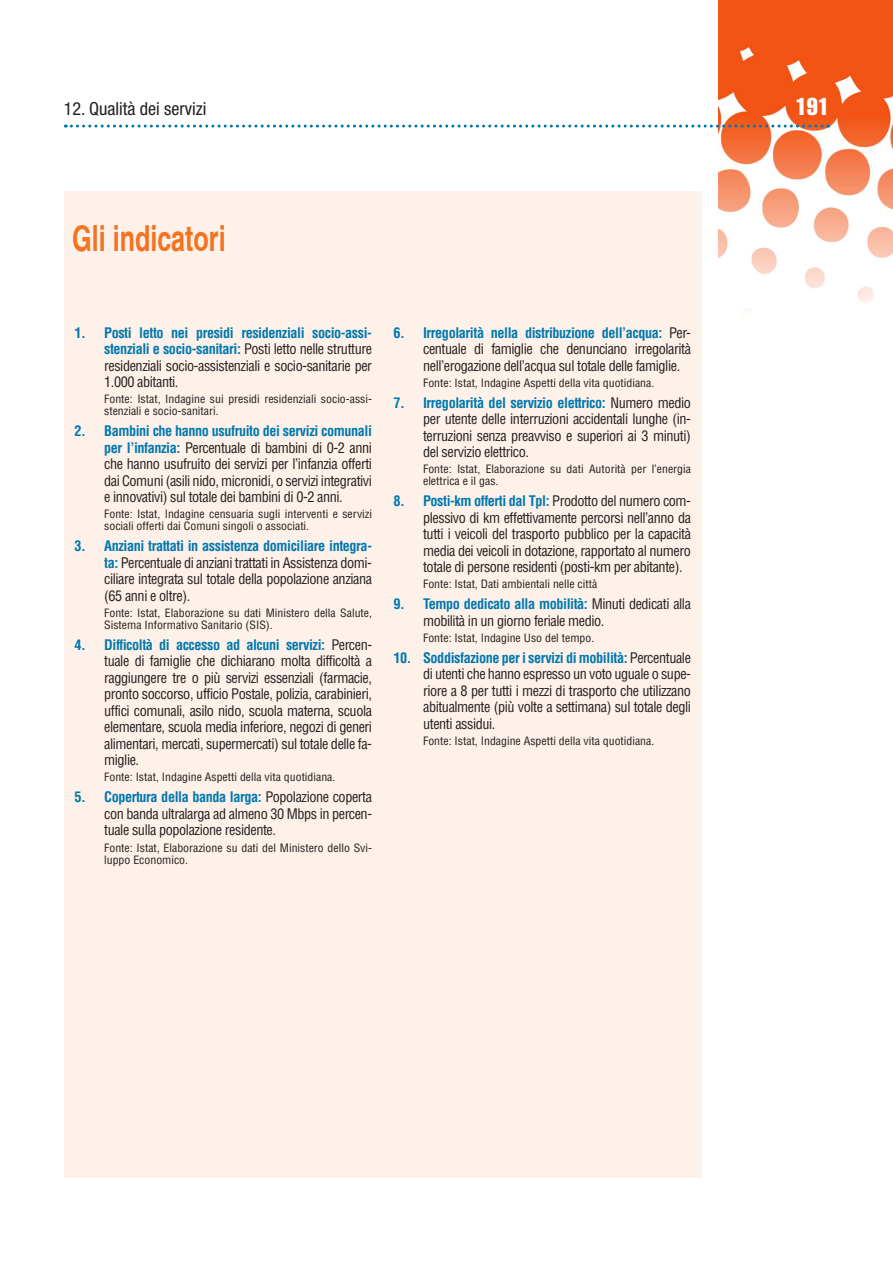
<style>
.page{position:relative;width:893px;height:1263px;background:#fff}
.page>*{position:absolute;margin:0;border:0;box-sizing:border-box;transform-origin:0 0}
.t1{font:700 condensed 36px "Helvetica";color:#f37320;scale:.85 1}
.t2{font:24px "Helvetica LT Std Comp";color:#fff}
.t3{font:condensed 18px "Helvetica Neue LT Std";color:#231f20}
.t4{font:condensed 14.25px/16.5px "Helvetica LT Std";letter-spacing:-.03em;color:#231f20;text-align:justify}
.t5{font:condensed 11.25px/12px "Helvetica LT Std";color:#231f20;scale:1.05 1}
.s1{font-weight:700;color:#0078ae}
</style>
<div class="page">
<img style="left:719px;top:0;width:174px;height:312px">
<svg style="left:65px;top:125px;width:764px;height:3px"></svg>
<div style="left:64px;top:191px;width:638px;height:987px;background:#fef1e9"></div>
<p class="t3" style="left:64px;top:98px;width:144px">12. Qualità dei servizi</p>
<h2 class="t2" style="left:796px;top:91px;width:35px">191</h2>
<h1 class="t1" style="left:72px;top:216px;width:182px">Gli indicatori</h1>
<p class="t4" style="left:104px;top:324px;width:269px;text-indent:-30px"><span class="s1">1. Posti letto nei presidi residenziali socio-assi&shy;stenziali e socio-sanitari:</span> Posti letto nelle strutture residenziali socio-assistenziali e socio-sanitarie per 1.000 abitanti.</p>
<p class="t5" style="left:104px;top:393px;width:257px">Fonte: Istat, Indagine sui presidi residenziali socio-assi&shy;stenziali e socio-sanitari.</p>
<p class="t4" style="left:104px;top:423px;width:269px;text-indent:-30px"><span class="s1">2. Bambini che hanno usufruito dei servizi comunali per l’infanzia:</span> Percentuale di bambini di 0-2 anni che hanno usufruito dei servizi per l’infanzia offerti dai Comuni (asili nido, micronidi, o servizi integrativi e innovativi) sul totale dei bambini di 0-2 anni.</p>
<p class="t5" style="left:104px;top:508px;width:257px">Fonte: Istat, Indagine censuaria sugli interventi e servizi sociali offerti dai Comuni singoli o associati.</p>
<p class="t4" style="left:104px;top:538px;width:269px;text-indent:-30px"><span class="s1">3. Anziani trattati in assistenza domiciliare integra&shy;ta:</span> Percentuale di anziani trattati in Assistenza domi&shy;ciliare integrata sul totale della popolazione anziana (65 anni e oltre).</p>
<p class="t5" style="left:104px;top:607px;width:257px">Fonte: Istat, Elaborazione su dati Ministero della Salute,<br>Sistema Informativo Sanitario (SIS).</p>
<p class="t4" style="left:104px;top:636px;width:269px;text-indent:-30px"><span class="s1">4. Difficoltà di accesso ad alcuni servizi:</span> Percen&shy;tuale di famiglie che dichiarano molta difficoltà a raggiungere tre o più servizi essenziali (farmacie, pronto soccorso, ufficio Postale, polizia, carabinieri, uffici comunali, asilo nido, scuola materna, scuola elementare, scuola media inferiore, negozi di generi alimentari, mercati, supermercati) sul totale delle fa&shy;miglie.</p>
<p class="t5" style="left:104px;top:771px;width:222px">Fonte: Istat, Indagine Aspetti della vita quotidiana.</p>
<p class="t4" style="left:104px;top:789px;width:269px;text-indent:-30px"><span class="s1">5. Copertura della banda larga:</span> Popolazione coperta con banda ultralarga ad almeno 30 Mbps in percen&shy;tuale sulla popolazione residente.</p>
<p class="t5" style="left:104px;top:841px;width:257px">Fonte: Istat, Elaborazione su dati del Ministero dello Svi&shy;luppo Economico.</p>
<p class="t4" style="left:423px;top:324px;width:269px;text-indent:-30px"><span class="s1">6. Irregolarità nella distribuzione dell’acqua:</span> Per&shy;centuale di famiglie che denunciano irregolarità nell’erogazione dell’acqua sul totale delle famiglie.</p>
<p class="t5" style="left:423px;top:377px;width:222px">Fonte: Istat, Indagine Aspetti della vita quotidiana.</p>
<p class="t4" style="left:423px;top:394px;width:269px;text-indent:-30px"><span class="s1">7. Irregolarità del servizio elettrico:</span> Numero medio per utente delle interruzioni accidentali lunghe (in&shy;terruzioni senza preavviso e superiori ai 3 minuti) del servizio elettrico.</p>
<p class="t5" style="left:423px;top:463px;width:257px">Fonte: Istat, Elaborazione su dati Autorità per l’energia elettrica e il gas.</p>
<p class="t4" style="left:423px;top:493px;width:269px;text-indent:-30px"><span class="s1">8. Posti-km offerti dal Tpl:</span> Prodotto del numero com&shy;plessivo di km effettivamente percorsi nell’anno da tutti i veicoli del trasporto pubblico per la capacità media dei veicoli in dotazione, rapportato al numero totale di persone residenti (posti-km per abitante).</p>
<p class="t5" style="left:423px;top:578px;width:167px">Fonte: Istat, Dati ambientali nelle città</p>
<p class="t4" style="left:423px;top:596px;width:269px;text-indent:-30px"><span class="s1">9. Tempo dedicato alla mobilità:</span> Minuti dedicati alla mobilità in un giorno feriale medio.</p>
<p class="t5" style="left:423px;top:632px;width:165px">Fonte: Istat, Indagine Uso del tempo.</p>
<p class="t4" style="left:423px;top:649px;width:269px;text-indent:-30px"><span class="s1">10. Soddisfazione per i servizi di mobilità:</span> Percentuale di utenti che hanno espresso un voto uguale o supe&shy;riore a 8 per tutti i mezzi di trasporto che utilizzano abitualmente (più volte a settimana) sul totale degli utenti assidui.</p>
<p class="t5" style="left:423px;top:735px;width:222px">Fonte: Istat, Indagine Aspetti della vita quotidiana.</p>
</div>
